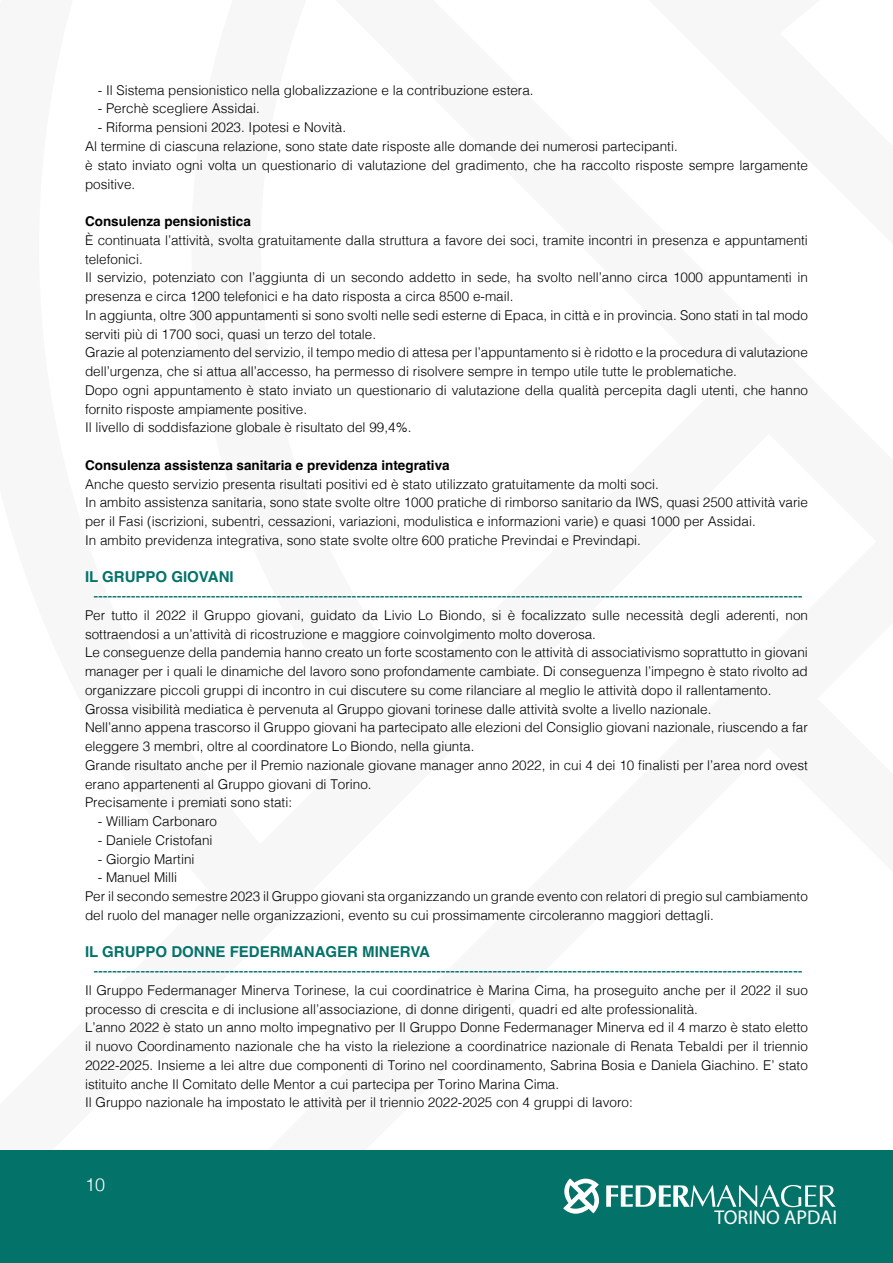
<style>
.page{position:relative;width:893px;height:1263px;background:#fff}
.page>*{position:absolute;margin:0;border:0;box-sizing:border-box;transform-origin:0 0}
.t1{font:19.95px "Myriad Pro";color:#fff}
.t2{font:300 18px "Helvetica";color:#fff}
.t3{font:15px "Helvetica";color:#037269}
.t4{font:700 15px "Helvetica";color:#037269}
.t5{font:300 13.5px/18.8px "Helvetica";color:#000}
.t6{font:700 13.5px "Helvetica";color:#000}
</style>
<div class="page">
<div style="left:0;top:1150px;width:893px;height:113px;background:#037269"></div>
<svg style="left:563px;top:1178px;width:273px;height:36px"></svg>
<p class="t5" style="left:98px;top:81px;width:437px">- Il Sistema pensionistico nella globalizzazione e la contribuzione estera.</p>
<p class="t5" style="left:98px;top:99px;width:164px">- Perchè scegliere Assidai.</p>
<p class="t5" style="left:85px;top:118px;width:724px;text-indent:13px">- Riforma pensioni 2023. Ipotesi e Novità.<br>Al termine di ciascuna relazione, sono state date risposte alle domande dei numerosi partecipanti.<br>è stato inviato ogni volta un questionario di valutazione del gradimento, che ha raccolto risposte sempre largamente positive.</p>
<p class="t6" style="left:85px;top:216px;width:167px">Consulenza pensionistica</p>
<p class="t5" style="left:85px;top:231px;width:724px">È continuata l’attività, svolta gratuitamente dalla struttura a favore dei soci, tramite incontri in presenza e appuntamenti telefonici.<br>Il servizio, potenziato con l’aggiunta di un secondo addetto in sede, ha svolto nell’anno circa 1000 appuntamenti in presenza e circa 1200 telefonici e ha dato risposta a circa 8500 e-mail.<br>In aggiunta, oltre 300 appuntamenti si sono svolti nelle sedi esterne di Epaca, in città e in provincia. Sono stati in tal modo serviti più di 1700 soci, quasi un terzo del totale.<br>Grazie al potenziamento del servizio, il tempo medio di attesa per l’appuntamento si è ridotto e la procedura di valutazione dell’urgenza, che si attua all’accesso, ha permesso di risolvere sempre in tempo utile tutte le problematiche.<br>Dopo ogni appuntamento è stato inviato un questionario di valutazione della qualità percepita dagli utenti, che hanno fornito risposte ampiamente positive.<br>Il livello di soddisfazione globale è risultato del 99,4%.</p>
<p class="t6" style="left:85px;top:460px;width:366px">Consulenza assistenza sanitaria e previdenza integrativa</p>
<p class="t5" style="left:85px;top:474px;width:724px">Anche questo servizio presenta risultati positivi ed è stato utilizzato gratuitamente da molti soci.<br>In ambito assistenza sanitaria, sono state svolte oltre 1000 pratiche di rimborso sanitario da IWS, quasi 2500 attività varie per il Fasi (iscrizioni, subentri, cessazioni, variazioni, modulistica e informazioni varie) e quasi 1000 per Assidai.<br>In ambito previdenza integrativa, sono state svolte oltre 600 pratiche Previndai e Previndapi.</p>
<p class="t4" style="left:85px;top:571px;width:150px">IL GRUPPO GIOVANI</p>
<p class="t3" style="left:93px;top:590px;width:711px">-------------------------------------------------------------------------------------------------------------------------------------------------------</p>
<p class="t5" style="left:85px;top:606px;width:724px">Per tutto il 2022 il Gruppo giovani, guidato da Livio Lo Biondo, si è focalizzato sulle necessità degli aderenti, non sottraendosi a un’attività di ricostruzione e maggiore coinvolgimento molto doverosa.<br>Le conseguenze della pandemia hanno creato un forte scostamento con le attività di associativismo soprattutto in giovani manager per i quali le dinamiche del lavoro sono profondamente cambiate. Di conseguenza l’impegno è stato rivolto ad organizzare piccoli gruppi di incontro in cui discutere su come rilanciare al meglio le attività dopo il rallentamento.<br>Grossa visibilità mediatica è pervenuta al Gruppo giovani torinese dalle attività svolte a livello nazionale.<br>Nell’anno appena trascorso il Gruppo giovani ha partecipato alle elezioni del Consiglio giovani nazionale, riuscendo a far eleggere 3 membri, oltre al coordinatore Lo Biondo, nella giunta.<br>Grande risultato anche per il Premio nazionale giovane manager anno 2022, in cui 4 dei 10 finalisti per l’area nord ovest erano appartenenti al Gruppo giovani di Torino.<br>Precisamente i premiati sono stati:</p>
<p class="t5" style="left:98px;top:812px;width:121px">- William Carbonaro</p>
<p class="t5" style="left:98px;top:831px;width:116px">- Daniele Cristofani</p>
<p class="t5" style="left:98px;top:849px;width:98px">- Giorgio Martini</p>
<p class="t5" style="left:85px;top:868px;width:724px;text-indent:13px">- Manuel Milli<br>Per il secondo semestre 2023 il Gruppo giovani sta organizzando un grande evento con relatori di pregio sul cambiamento del ruolo del manager nelle organizzazioni, evento su cui prossimamente circoleranno maggiori dettagli.</p>
<p class="t4" style="left:85px;top:946px;width:347px">IL GRUPPO DONNE FEDERMANAGER MINERVA</p>
<p class="t3" style="left:93px;top:965px;width:711px">-------------------------------------------------------------------------------------------------------------------------------------------------------</p>
<p class="t5" style="left:85px;top:981px;width:724px">Il Gruppo Federmanager Minerva Torinese, la cui coordinatrice è Marina Cima, ha proseguito anche per il 2022 il suo processo di crescita e di inclusione all’associazione, di donne dirigenti, quadri ed alte professionalità.<br>L’anno 2022 è stato un anno molto impegnativo per Il Gruppo Donne Federmanager Minerva ed il 4 marzo è stato eletto il nuovo Coordinamento nazionale che ha visto la rielezione a coordinatrice nazionale di Renata Tebaldi per il triennio 2022-2025. Insieme a lei altre due componenti di Torino nel coordinamento, Sabrina Bosia e Daniela Giachino. E’ stato istituito anche Il Comitato delle Mentor a cui partecipa per Torino Marina Cima.<br>Il Gruppo nazionale ha impostato le attività per il triennio 2022-2025 con 4 gruppi di lavoro:</p>
<h2 class="t2" style="left:85px;top:1174px;width:22px">10</h2>
<h1 class="t1" style="left:714px;top:1206px;width:124px">TORINO APDAI</h1>
</div>
